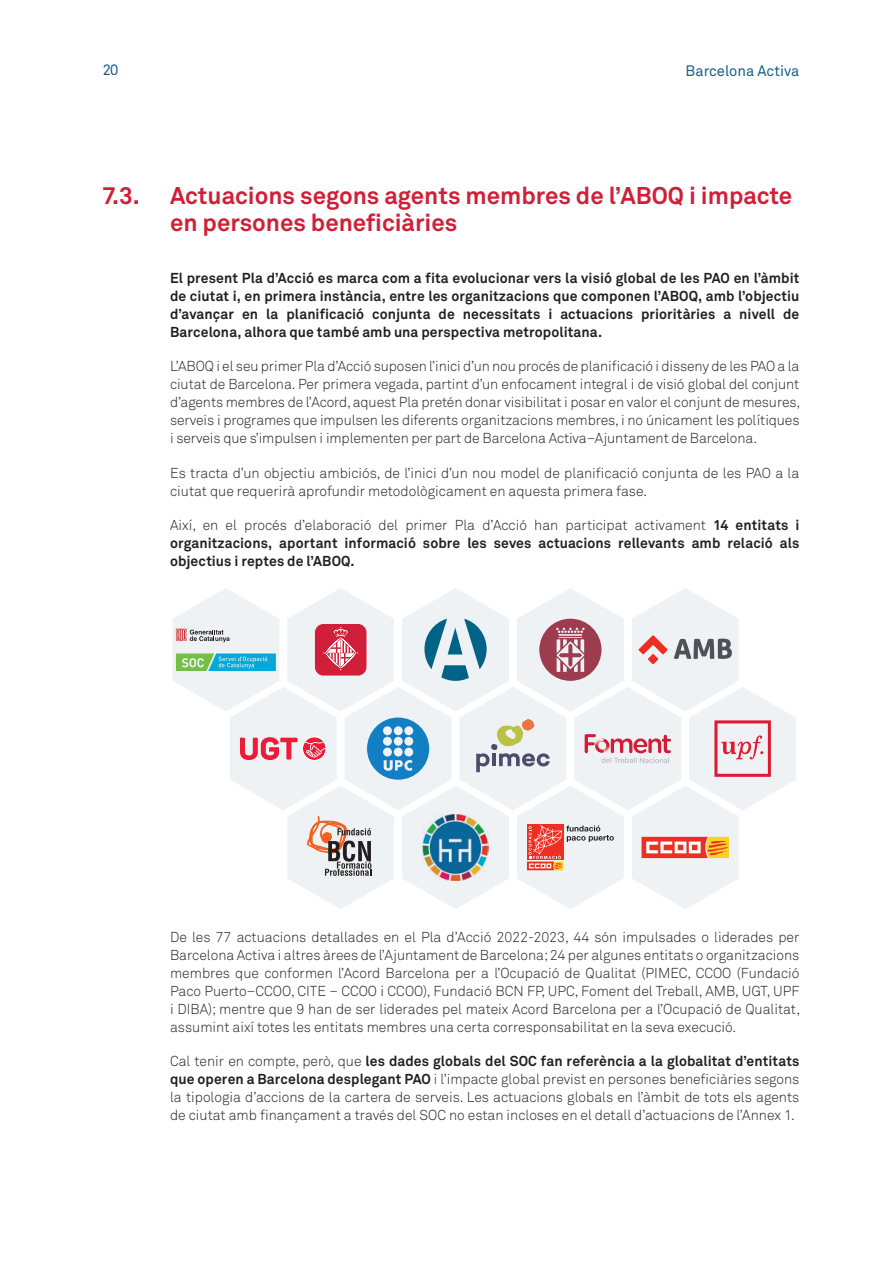
<style>
.page{position:relative;width:893px;height:1263px;background:#fff}
.page>*{position:absolute;margin:0;border:0;box-sizing:border-box;transform-origin:0 0}
.t1{font:700 24px/27px "Akkurat Pro";color:#d01f37}
.t2{font:15px "Akkurat Pro";color:#186186}
.t3{font:14.25px/18px "Akkurat Light Pro";color:#231f20;text-align:justify}
.t4{font:700 14.25px/18px "Akkurat Pro";letter-spacing:.005em;color:#231f20;text-align:justify}
.s1{font-family:"Akkurat Light Pro";font-weight:400}
.s2{font-family:"Akkurat Pro";font-weight:700}
</style>
<div class="page">
<svg style="left:172px;top:588px;width:624px;height:321px"></svg>
<img style="left:423px;top:814px;width:65px;height:66px">
<p class="t2" style="left:102px;top:61px;width:18px">20</p>
<p class="t2" style="left:686px;top:62px;width:115px">Barcelona Activa</p>
<p class="t1" style="left:102px;top:182px;width:39px">7.3.</p>
<p class="t1" style="left:170px;top:182px;width:624px">Actuacions segons agents membres de l’ABOQ i impacte en persones beneficiàries</p>
<p class="t4" style="left:170px;top:269px;width:631px">El present Pla d’Acció es marca com a fita evolucionar vers la visió global de les PAO en l’àmbit de ciutat i, en primera instància, entre les organitzacions que componen l’ABOQ, amb l’objectiu d’avançar en la planificació conjunta de necessitats i actuacions prioritàries a nivell de Barcelona, alhora que també amb una perspectiva metropolitana.</p>
<p class="t3" style="left:170px;top:358px;width:632px">L’ABOQ i el seu primer Pla d’Acció suposen l’inici d’un nou procés de planificació i disseny de les PAO a la ciutat de Barcelona. Per primera vegada, partint d’un enfocament integral i de visió global del conjunt d’agents membres de l’Acord, aquest Pla pretén donar visibilitat i posar en valor el conjunt de mesures, serveis i programes que impulsen les diferents organitzacions membres, i no únicament les polítiques i serveis que s’impulsen i implementen per part de Barcelona Activa–Ajuntament de Barcelona.</p>
<p class="t3" style="left:170px;top:464px;width:631px">Es tracta d’un objectiu ambiciós, de l’inici d’un nou model de planificació conjunta de les PAO a la ciutat que requerirà aprofundir metodològicament en aquesta primera fase.</p>
<p class="t4" style="left:170px;top:516px;width:631px"><span class="s1">Així, en el procés d’elaboració del primer Pla d’Acció han participat activament</span> 14 entitats i organitzacions, aportant informació sobre les seves actuacions rellevants amb relació als objectius i reptes de l’ABOQ.</p>
<p class="t3" style="left:170px;top:928px;width:632px">De les 77 actuacions detallades en el Pla d’Acció 2022-2023, 44 són impulsades o liderades per Barcelona Activa i altres àrees de l’Ajuntament de Barcelona; 24 per algunes entitats o organitzacions membres que conformen l’Acord Barcelona per a l’Ocupació de Qualitat (PIMEC, CCOO (Fundació Paco Puerto–CCOO, CITE – CCOO i CCOO), Fundació BCN FP, UPC, Foment del Treball, AMB, UGT, UPF i DIBA); mentre que 9 han de ser liderades pel mateix Acord Barcelona per a l’Ocupació de Qualitat, assumint així totes les entitats membres una certa corresponsabilitat en la seva execució.</p>
<p class="t3" style="left:170px;top:1052px;width:631px">Cal tenir en compte, però, que <span class="s2">les dades globals del SOC fan referència a la globalitat d’entitats que operen a Barcelona desplegant PAO</span> i l’impacte global previst en persones beneficiàries segons la tipologia d’accions de la cartera de serveis. Les actuacions globals en l’àmbit de tots els agents de ciutat amb finançament a través del SOC no estan incloses en el detall d’actuacions de l’Annex 1.</p>
</div>
